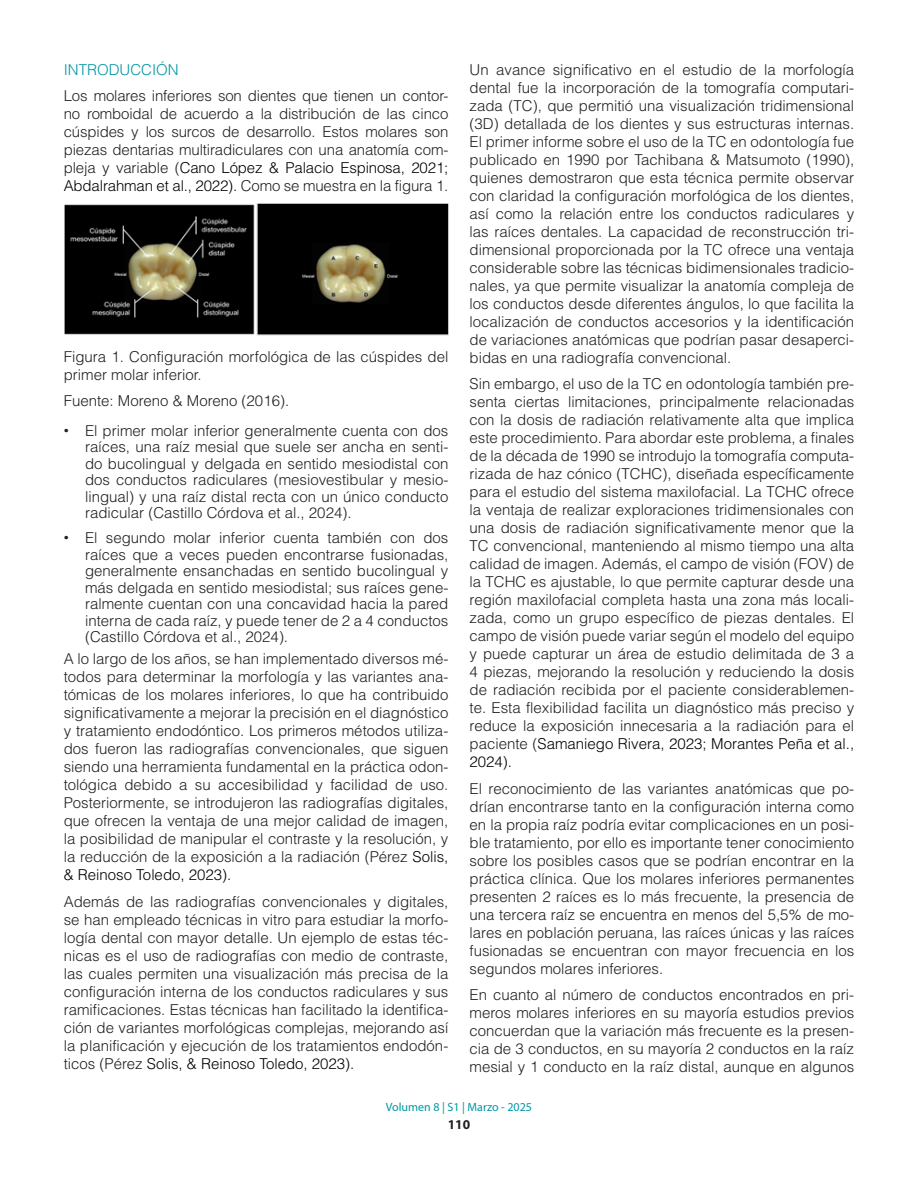
<style>
.page{position:relative;width:918px;height:1188px;background:#fff}
.page>*{position:absolute;margin:0;border:0;box-sizing:border-box;transform-origin:0 0}
.TEXTO{font:300 15px/18px "Helvetica LT Std";color:#231f20;text-align:justify}
.TITULOS_AZUL{font:300 15px "Helvetica LT Std";color:#0096a5}
.t1{font:700 13.5px "Myriad Pro";color:#231f20}
.t2{font:12px "Myriad Pro";color:#0096a5}
.s1{color:#000}
.s2{font-family:"Adobe Caslon Pro";font-weight:400}
</style>
<div class="page">
<img style="left:64px;top:203px;width:384px;height:132px">
<p class="TITULOS_AZUL" style="left:64px;top:60px;width:117px">INTRODUCCIÓN</p>
<p class="TEXTO" style="left:64px;top:87px;width:386px">Los molares inferiores son dientes que tienen un contor&shy;no romboidal de acuerdo a la distribución de las cinco cúspides y los surcos de desarrollo. Estos molares son piezas dentarias multiradiculares con una anatomía com&shy;pleja y variable (<span class="s1">Cano López &amp; Palacio Espinosa, 2021; Abdalrahman et al., 2022).</span> Como se muestra en la figura 1.</p>
<p class="TEXTO" style="left:64px;top:347px;width:386px">Figura 1. Configuración morfológica de las cúspides del primer molar inferior.</p>
<p class="TEXTO" style="left:64px;top:392px;width:227px">Fuente: Moreno &amp; Moreno (2016).</p>
<p class="TEXTO" style="left:85px;top:422px;width:365px;line-height:16.5px;text-indent:-21px"><span class="s2">•</span> El primer molar inferior generalmente cuenta con dos raíces, una raíz mesial que suele ser ancha en senti&shy;do bucolingual y delgada en sentido mesiodistal con dos conductos radiculares (mesiovestibular y mesio&shy;lingual) y una raíz distal recta con un único conducto radicular (Castillo Córdova et al., 2024).</p>
<p class="TEXTO" style="left:85px;top:529px;width:365px;line-height:16.5px;text-indent:-21px"><span class="s2">•</span> El segundo molar inferior cuenta también con dos raíces que a veces pueden encontrarse fusionadas, generalmente ensanchadas en sentido bucolingual y más delgada en sentido mesiodistal; sus raíces gene&shy;ralmente cuentan con una concavidad hacia la pared interna de cada raíz, y puede tener de 2 a 4 conductos (Castillo Córdova et al., 2024).</p>
<p class="TEXTO" style="left:64px;top:650px;width:386px">A lo largo de los años, se han implementado diversos mé&shy;todos para determinar la morfología y las variantes ana&shy;tómicas de los molares inferiores, lo que ha contribuido significativamente a mejorar la precisión en el diagnóstico y tratamiento endodóntico. Los primeros métodos utiliza&shy;dos fueron las radiografías convencionales, que siguen siendo una herramienta fundamental en la práctica odon&shy;tológica debido a su accesibilidad y facilidad de uso.<br>Posteriormente, se introdujeron las radiografías digitales, que ofrecen la ventaja de una mejor calidad de imagen, la posibilidad de manipular el contraste y la resolución, y la reducción de la exposición a la radiación (Pérez <span class="s1">Solis, &amp; Reinoso Toledo, 2023).</span></p>
<p class="TEXTO" style="left:64px;top:892px;width:386px">Además de las radiografías convencionales y digitales, se han empleado técnicas in vitro para estudiar la morfo&shy;logía dental con mayor detalle. Un ejemplo de estas téc&shy;nicas es el uso de radiografías con medio de contraste, las cuales permiten una visualización más precisa de la configuración interna de los conductos radiculares y sus ramificaciones. Estas técnicas han facilitado la identifica&shy;ción de variantes morfológicas complejas, mejorando así la planificación y ejecución de los tratamientos endodón&shy;ticos (Pérez <span class="s1">Solis, &amp; Reinoso Toledo, 2023).</span></p>
<p class="TEXTO" style="left:470px;top:60px;width:386px">Un avance significativo en el estudio de la morfología dental fue la incorporación de la tomografía computari&shy;zada (TC), que permitió una visualización tridimensional (3D) detallada de los dientes y sus estructuras internas.<br>El primer informe sobre el uso de la TC en odontología fue publicado en 1990 por Tachibana &amp; Matsumoto (1990), quienes demostraron que esta técnica permite observar con claridad la configuración morfológica de los dientes, así como la relación entre los conductos radiculares y las raíces dentales. La capacidad de reconstrucción tri&shy;dimensional proporcionada por la TC ofrece una ventaja considerable sobre las técnicas bidimensionales tradicio&shy;nales, ya que permite visualizar la anatomía compleja de los conductos desde diferentes ángulos, lo que facilita la localización de conductos accesorios y la identificación de variaciones anatómicas que podrían pasar desaperci&shy;bidas en una radiografía convencional.</p>
<p class="TEXTO" style="left:470px;top:375px;width:386px">Sin embargo, el uso de la TC en odontología también pre&shy;senta ciertas limitaciones, principalmente relacionadas con la dosis de radiación relativamente alta que implica este procedimiento. Para abordar este problema, a finales de la década de 1990 se introdujo la tomografía computa&shy;rizada de haz cónico (TCHC), diseñada específicamente para el estudio del sistema maxilofacial. La TCHC ofrece la ventaja de realizar exploraciones tridimensionales con una dosis de radiación significativamente menor que la TC convencional, manteniendo al mismo tiempo una alta calidad de imagen. Además, el campo de visión (FOV) de la TCHC es ajustable, lo que permite capturar desde una región maxilofacial completa hasta una zona más locali&shy;zada, como un grupo específico de piezas dentales. El campo de visión puede variar según el modelo del equipo y puede capturar un área de estudio delimitada de 3 a 4 piezas, mejorando la resolución y reduciendo la dosis de radiación recibida por el paciente considerablemen&shy;te. Esta flexibilidad facilita un diagnóstico más preciso y reduce la exposición innecesaria a la radiación para el paciente (<span class="s1">Samaniego Rivera, 2023; Morantes Peña et al., 2024).</span></p>
<p class="TEXTO" style="left:470px;top:779px;width:386px">El reconocimiento de las variantes anatómicas que po&shy;drían encontrarse tanto en la configuración interna como en la propia raíz podría evitar complicaciones en un posi&shy;ble tratamiento, por ello es importante tener conocimiento sobre los posibles casos que se podrían encontrar en la práctica clínica. Que los molares inferiores permanentes presenten 2 raíces es lo más frecuente, la presencia de una tercera raíz se encuentra en menos del 5,5% de mo&shy;lares en población peruana, las raíces únicas y las raíces fusionadas se encuentran con mayor frecuencia en los segundos molares inferiores.</p>
<p class="TEXTO" style="left:470px;top:986px;width:386px">En cuanto al número de conductos encontrados en pri&shy;meros molares inferiores en su mayoría estudios previos concuerdan que la variación más frecuente es la presen&shy;cia de 3 conductos, en su mayoría 2 conductos en la raíz mesial y 1 conducto en la raíz distal, aunque en algunos</p>
<p class="t2" style="left:386px;top:1099px;width:148px">Volumen 8 | S1 | Marzo - 2025</p>
<p class="t1" style="left:448px;top:1116px;width:24px">110</p>
</div>
